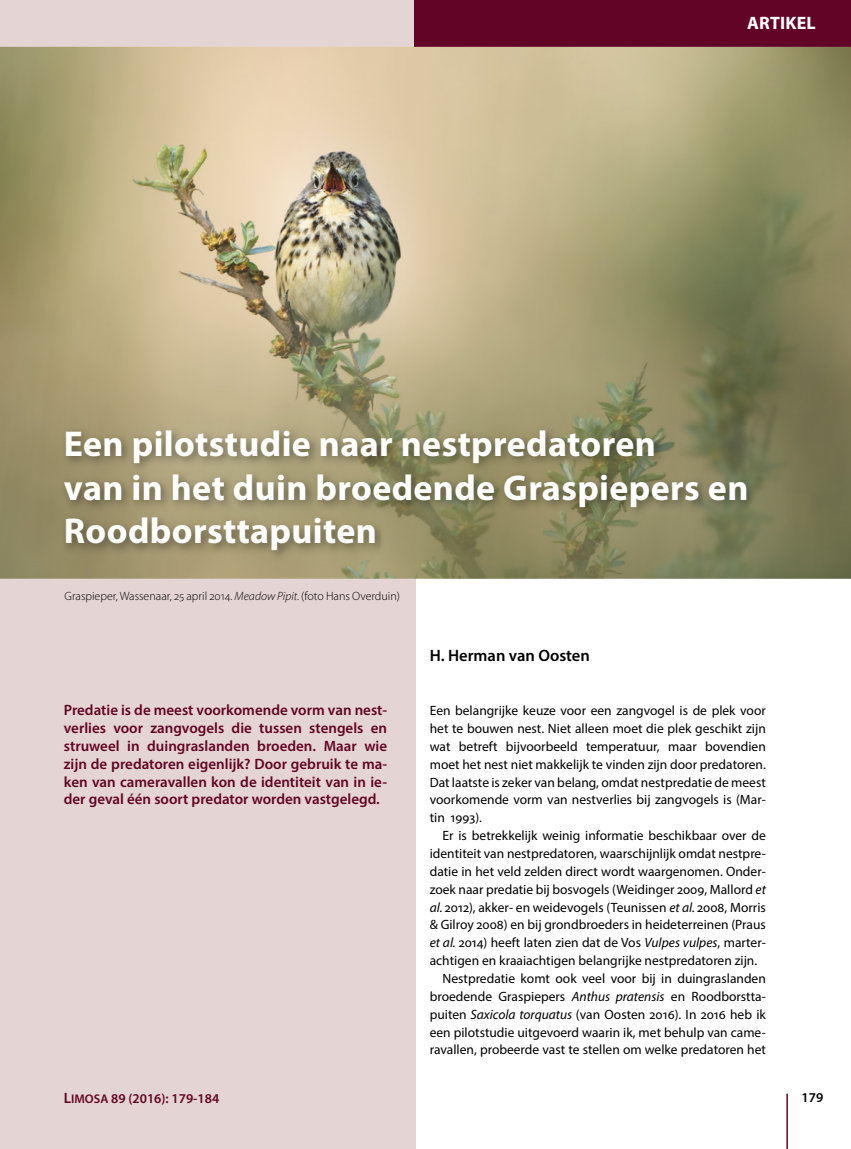
<style>
.page{position:relative;width:851px;height:1149px;background:#fff}
.page>*{position:absolute;margin:0;border:0;box-sizing:border-box;transform-origin:0 0}
.t1{font:700 36px/43.5px "Myriad Pro";letter-spacing:.01em;color:#fff}
.t2{font:700 18px "Myriad Pro";letter-spacing:.01em;color:#fff}
.t3{font:600 16.5px "Myriad Pro";color:#000}
.t4{font:600 15px/17.9px "Myriad Pro";color:#610425;text-align:justify}
.t5{font:13.5px/17.9px "Myriad Pro";color:#000;text-align:justify}
.t6{font:600 13.5px "Myriad Pro";color:#610425}
.t7{font:600 13.5px "Myriad Pro";color:#000}
.t8{font:300 12px "Myriad Pro";color:#000}
.s1{font-style:italic}
.s2{font-size:15px}
.s3{font-size:12.6px}
</style>
<div class="page">
<div style="left:0;top:0;width:415px;height:1148px;background:#e4d4d3"></div>
<div style="left:415px;top:0;width:435px;height:47px;background:#610425"></div>
<img style="left:0;top:47px;width:850px;height:531px">
<hr style="left:786px;top:1093px;width:1px;height:55px;background:#610425">
<img style="left:60px;top:425px;width:697px;height:136px">
<h2 class="t2" style="left:747px;top:11px;width:70px">ARTIKEL</h2>
<h1 class="t1" style="left:64px;top:421px;width:686px">Een pilotstudie naar nestpredatoren<br>van in het duin broedende Graspiepers en<br>Roodborsttapuiten</h1>
<p class="t8" style="left:64px;top:588px;width:337px">Graspieper, Wassenaar, 25 april 2014. <span class="s1">Meadow Pipit.</span> (foto Hans Overduin)</p>
<p class="t3" style="left:429px;top:645px;width:162px">H. Herman van Oosten</p>
<p class="t4" style="left:64px;top:700px;width:325px">Predatie is de meest voorkomende vorm van nest&shy;verlies voor zangvogels die tussen stengels en struweel in duingraslanden broeden. Maar wie zijn de predatoren eigenlijk? Door gebruik te ma&shy;ken van cameravallen kon de identiteit van in ie&shy;der geval één soort predator worden vastgelegd.</p>
<p class="t5" style="left:429px;top:701px;width:337px">Een belangrijke keuze voor een zangvogel is de plek voor het te bouwen nest. Niet alleen moet die plek geschikt zijn wat betreft bijvoorbeeld temperatuur, maar bovendien moet het nest niet makkelijk te vinden zijn door predatoren.<br>Dat laatste is zeker van belang, omdat nestpredatie de meest voorkomende vorm van nestverlies bij zangvogels is (Mar&shy;tin 1993).</p>
<p class="t5" style="left:442px;top:826px;width:325px">Er is betrekkelijk weinig informatie beschikbaar over de</p>
<p class="t5" style="left:429px;top:844px;width:337px">identiteit van nestpredatoren, waarschijnlijk omdat nestpre-</p>
<p class="t5" style="left:429px;top:861px;width:337px">datie in het veld zelden direct wordt waargenomen. Onder-</p>
<p class="t5" style="left:429px;top:879px;width:337px">zoek naar predatie bij bosvogels (Weidinger 2009, Mallord <span class="s1">et</span></p>
<p class="t5" style="left:429px;top:897px;width:337px"><span class="s1">al.</span> 2012), akker- en weidevogels (Teunissen <span class="s1">et al.</span> 2008, Morris</p>
<p class="t5" style="left:429px;top:915px;width:337px">&amp; Gilroy 2008) en bij grondbroeders in heideterreinen (Praus</p>
<p class="t5" style="left:429px;top:933px;width:337px"><span class="s1">et al.</span> 2014) heeft laten zien dat de Vos <span class="s1">Vulpes vulpes</span>, marter-</p>
<p class="t5" style="left:429px;top:951px;width:329px">achtigen en kraaiachtigen belangrijke nestpredatoren zijn.</p>
<p class="t5" style="left:442px;top:968px;width:325px">Nestpredatie komt ook veel voor bij in duingraslanden</p>
<p class="t5" style="left:429px;top:986px;width:337px">broedende Graspiepers <span class="s1">Anthus pratensis</span> en Roodborstta-</p>
<p class="t5" style="left:429px;top:1004px;width:337px">puiten <span class="s1">Saxicola torquatus</span> (van Oosten 2016). In 2016 heb ik</p>
<p class="t5" style="left:429px;top:1022px;width:337px">een pilotstudie uitgevoerd waarin ik, met behulp van came-</p>
<p class="t5" style="left:429px;top:1040px;width:337px">ravallen, probeerde vast te stellen om welke predatoren het</p>
<p class="t6" style="left:64px;top:1089px;width:157px"><span class="s2">L</span><span class="s3">IMOSA</span> 89 (2016): 179-184</p>
<p class="t7" style="left:801px;top:1088px;width:23px">179</p>
</div>
